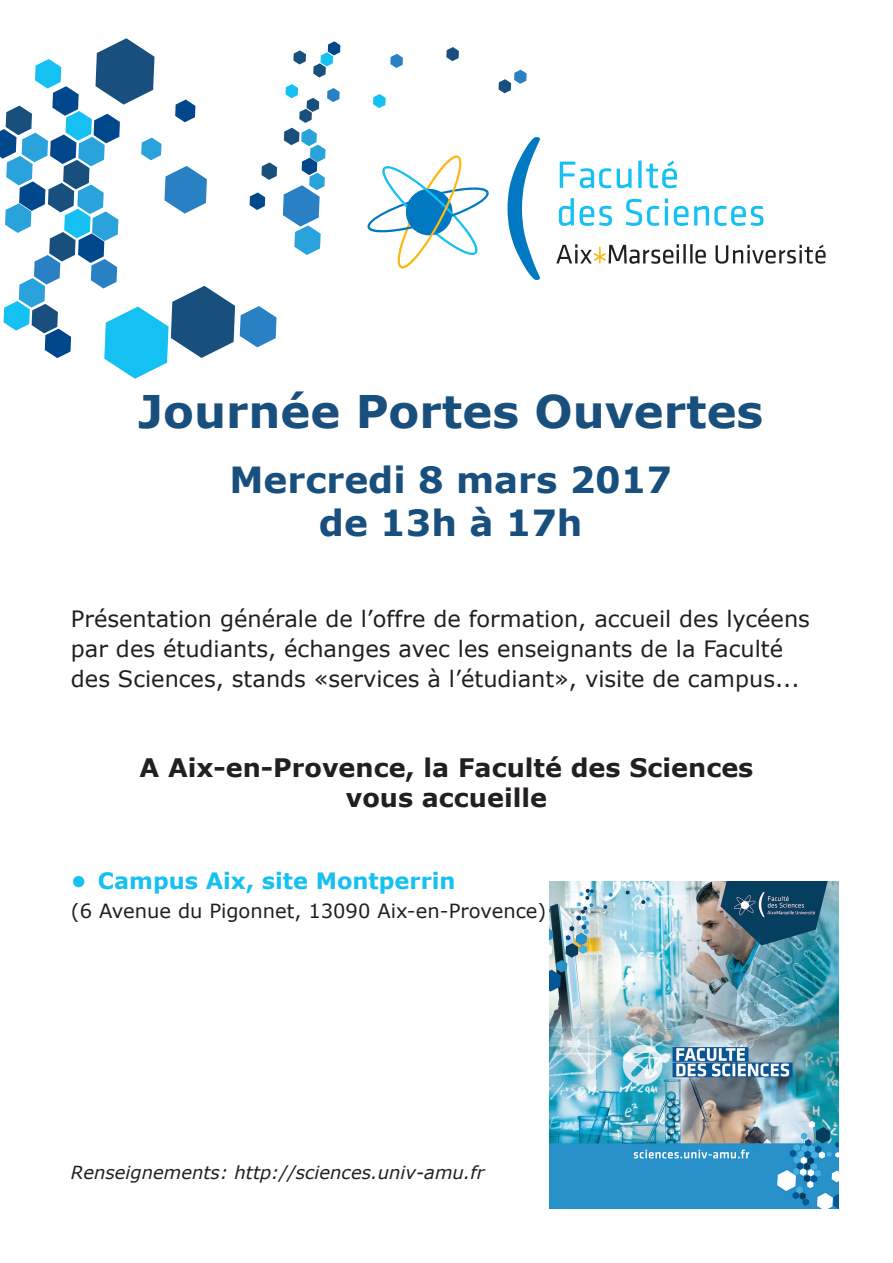
<style>
.page{position:relative;width:893px;height:1263px;background:#fff}
.page>*{position:absolute;margin:0;border:0;box-sizing:border-box;transform-origin:0 0}
.t1{font:700 45px "Verdana";color:#184f7d}
.t2{font:700 36px/43.2px "Verdana";color:#184f7d;text-align:center}
.t3{font:700 25.5px/30px "Verdana";color:#231f20;text-align:center}
.t4{font:22.5px/30px "Verdana";color:#231f20}
.t5{font:700 22.5px "Verdana";color:#15c0f2}
.t6{font:19.5px "Verdana";color:#231f20}
.t7{font:italic 18px "Verdana";color:#231f20}
</style>
<div class="page">
<svg style="left:390px;top:54px;width:13px;height:14px"></svg>
<svg style="left:446px;top:47px;width:13px;height:14px"></svg>
<svg style="left:499px;top:70px;width:28px;height:23px"></svg>
<svg style="left:373px;top:94px;width:13px;height:14px"></svg>
<svg style="left:0;top:38px;width:340px;height:341px"></svg>
<svg style="left:507px;top:137px;width:33px;height:143px"></svg>
<svg style="left:556px;top:244px;width:123px;height:20px"></svg>
<hr style="left:683px;top:244px;width:3px;height:19px;background:#231f20">
<hr style="left:690px;top:244px;width:3px;height:19px;background:#231f20">
<svg style="left:695px;top:250px;width:11px;height:14px"></svg>
<svg style="left:715px;top:245px;width:111px;height:19px"></svg>
<svg style="left:560px;top:162px;width:51px;height:26px"></svg>
<svg style="left:617px;top:169px;width:15px;height:19px"></svg>
<svg style="left:638px;top:160px;width:39px;height:28px"></svg>
<svg style="left:559px;top:198px;width:15px;height:28px"></svg>
<svg style="left:580px;top:206px;width:32px;height:20px"></svg>
<svg style="left:626px;top:199px;width:33px;height:27px"></svg>
<hr style="left:665px;top:206px;width:3px;height:19px;background:#15c0f2">
<svg style="left:665px;top:198px;width:3px;height:5px"></svg>
<svg style="left:674px;top:206px;width:89px;height:20px"></svg>
<svg style="left:367px;top:155px;width:122px;height:114px"></svg>
<img style="left:550px;top:881px;width:289px;height:328px">
<h1 class="t1" style="left:138px;top:380px;width:627px">Journée Portes Ouvertes</h1>
<h2 class="t2" style="left:229px;top:458px;width:444px">Mercredi 8 mars 2017 de 13h à 17h</h2>
<p class="t4" style="left:71px;top:603px;width:741px">Présentation générale de l’offre de formation, accueil des lycéens par des étudiants, échanges avec les enseignants de la Faculté des Sciences, stands «services à l’étudiant», visite de campus...</p>
<p class="t3" style="left:139px;top:752px;width:615px">A Aix-en-Provence, la Faculté des Sciences vous accueille</p>
<p class="t5" style="left:71px;top:865px;width:386px">• Campus Aix, site Montperrin</p>
<p class="t6" style="left:71px;top:897px;width:477px">(6 Avenue du Pigonnet, 13090 Aix-en-Provence)</p>
<p class="t7" style="left:71px;top:1160px;width:415px">Renseignements: http://sciences.univ-amu.fr</p>
</div>
